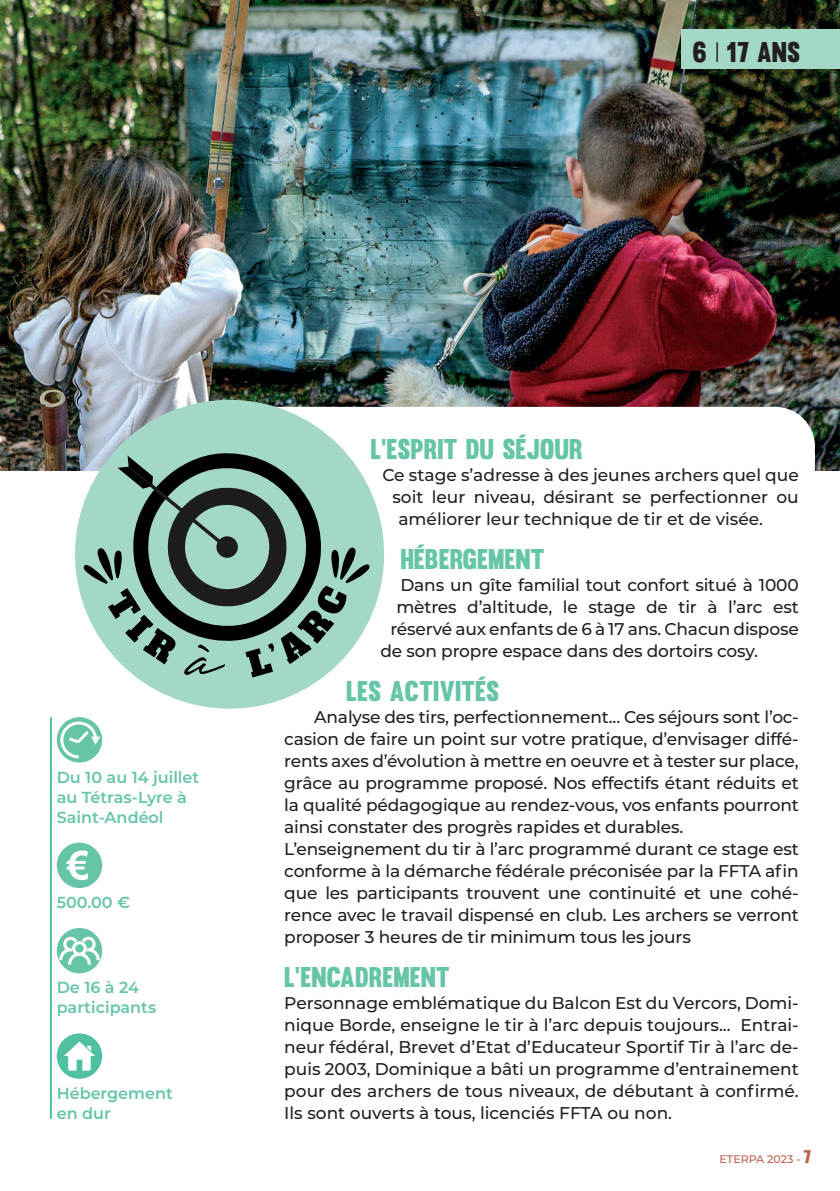
<style>
.page{position:relative;width:840px;height:1191px;background:#fff}
.page>*{position:absolute;margin:0;border:0;box-sizing:border-box;transform-origin:0 0}
.t1{font:28px "Muro";color:#66c5a9}
.t2{font:28px "Muro";color:#231f20}
.t3{font:500 17px/22px "Montserrat";letter-spacing:-.01em;color:#231f20;text-align:justify}
.t4{font:600 16px/20px "Montserrat";color:#66c5a9}
.t5{font:500 11px "Montserrat";color:#bf5e4e}
.s1{font-family:"Montserrat";font-weight:300}
.s2{font-family:"Muro";font-weight:400;font-size:18px}
</style>
<div class="page">
<img style="left:0;top:0;width:839px;height:471px">
<svg style="left:270px;top:407px;width:544px;height:297px"></svg>
<div style="left:75px;top:400px;width:309px;height:308px;background:#a4d8c6;border-radius:50%"></div>
<svg style="left:83px;top:449px;width:286px;height:228px"></svg>
<div style="left:680px;top:29px;width:159px;height:39px;background:#a4d8c6"></div>
<svg style="left:57px;top:717px;width:45px;height:45px"></svg>
<svg style="left:59px;top:720px;width:41px;height:40px"></svg>
<div style="left:57px;top:842px;width:45px;height:46px;background:#66c5a9;border-radius:50%"></div>
<svg style="left:66px;top:850px;width:22px;height:30px"></svg>
<div style="left:57px;top:928px;width:45px;height:45px;background:#66c5a9;border-radius:50%"></div>
<svg style="left:59px;top:936px;width:41px;height:29px"></svg>
<div style="left:57px;top:1033px;width:45px;height:45px;background:#4fc0a0;border-radius:50%"></div>
<svg style="left:64px;top:1041px;width:31px;height:29px"></svg>
<hr style="left:50px;top:717px;width:2px;height:401px;background:#4fc0a0">
<p class="t2" style="left:692px;top:35px;width:109px">6 <span class="s1">I</span> 17 ANS</p>
<p class="t4" style="left:57px;top:766px;width:144px">Du 10 au 14 juillet au Tétras-Lyre à<br>Saint-Andéol</p>
<p class="t4" style="left:57px;top:891px;width:75px">500.00 €</p>
<p class="t4" style="left:57px;top:977px;width:101px">De 16 à 24 participants</p>
<p class="t4" style="left:57px;top:1082px;width:118px">Hébergement en dur</p>
<p class="t1" style="left:370px;top:431px;width:214px">L’ESPRIT DU SÉJOUR</p>
<p class="t3" style="left:382px;top:463px;width:418px">Ce stage s’adresse à des jeunes archers quel que</p>
<p class="t3" style="left:392px;top:485px;width:407px">soit leur niveau, désirant se perfectionner ou</p>
<p class="t3" style="left:398px;top:507px;width:366px">améliorer leur technique de tir et de visée.</p>
<p class="t1" style="left:400px;top:541px;width:146px">HÉBERGEMENT</p>
<p class="t3" style="left:400px;top:573px;width:399px">Dans un gîte familial tout confort situé à 1000</p>
<p class="t3" style="left:396px;top:595px;width:404px">mètres d’altitude, le stage de tir à l’arc est</p>
<p class="t3" style="left:390px;top:617px;width:409px">réservé aux enfants de 6 à 17 ans. Chacun dispose</p>
<p class="t3" style="left:380px;top:639px;width:379px">de son propre espace dans des dortoirs cosy.</p>
<p class="t1" style="left:346px;top:673px;width:155px">LES ACTIVITÉS</p>
<p class="t3" style="left:284px;top:705px;width:516px;text-indent:30px">Analyse des tirs, perfectionnement... Ces séjours sont l’oc&shy;casion de faire un point sur votre pratique, d’envisager diffé&shy;rents axes d’évolution à mettre en oeuvre et à tester sur place, grâce au programme proposé. Nos effectifs étant réduits et la qualité pédagogique au rendez-vous, vos enfants pourront ainsi constater des progrès rapides et durables.</p>
<p class="t3" style="left:284px;top:837px;width:516px">L’enseignement du tir à l’arc programmé durant ce stage est conforme à la démarche fédérale préconisée par la FFTA afin que les participants trouvent une continuité et une cohé&shy;rence avec le travail dispensé en club. Les archers se verront proposer 3 heures de tir minimum tous les jours</p>
<p class="t1" style="left:284px;top:959px;width:167px">L’ENCADREMENT</p>
<p class="t3" style="left:284px;top:991px;width:516px">Personnage emblématique du Balcon Est du Vercors, Domi&shy;nique Borde, enseigne le tir à l’arc depuis toujours... Entrai&shy;neur fédéral, Brevet d’Etat d’Educateur Sportif Tir à l’arc de&shy;puis 2003, Dominique a bâti un programme d’entrainement pour des archers de tous niveaux, de débutant à confirmé.<br>Ils sont ouverts à tous, licenciés FFTA ou non.</p>
<p class="t5" style="left:719px;top:1151px;width:93px">ETERPA 2023 - <span class="s2">7</span></p>
</div>
